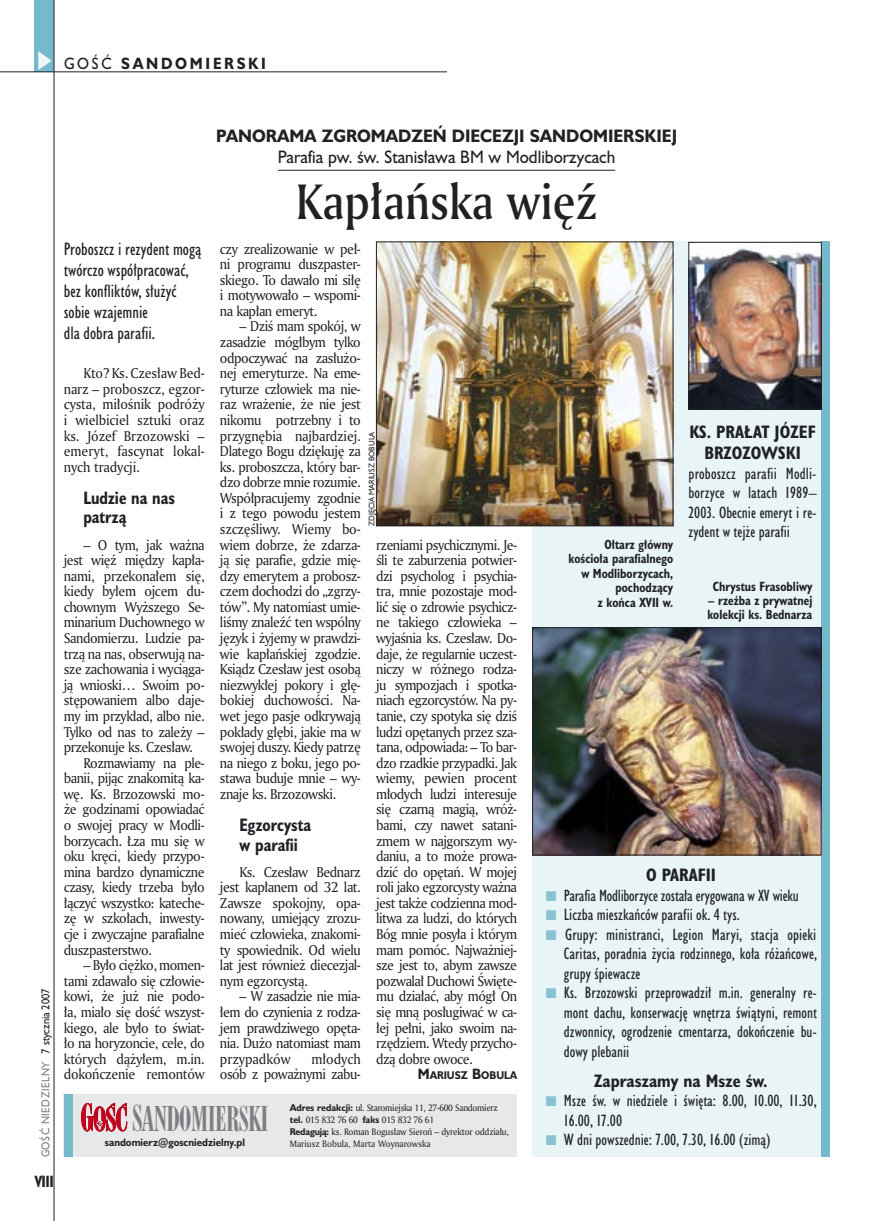
<style>
.page{position:relative;width:872px;height:1221px;background:#fff}
.page>*{position:absolute;margin:0;border:0;box-sizing:border-box;transform-origin:0 0}
._05a_tytyl_AmMd_32_pt{font:48px "Amerigo Md PL";color:#212125;scale:.9 1}
._05a_tytyl_AmMd_48_pt{font:33px "Modern 735 PL";letter-spacing:-.015em;color:#7f7f83;scale:.9 1}
._06-4_lead_lokal_HuCn_11_pt{font:16.5px/21px "Humanst 521 Cn PL";color:#212125}
._04-3_nadtytul_lokal{font:700 16.5px/21px "Humanst 521 PL";color:#212125;text-align:center;scale:.94 1}
._04_srodtytul_HuCB_11_pt{font:700 16.5px/19.5px "Humanst 521 Cn PL";color:#212125;scale:.94 1}
._04-2_tytul_ramki{font:700 16.5px/21px "Humanst 521 Cn PL";color:#212125;text-align:center}
._03-2_body_do_ramki{font:700 16.5px "Humanst 521 Cn PL";color:#212125}
._03-2_body_do_ramki-2{font:15px/19.5px "Humanst 521 Cn PL";color:#212125;text-align:justify}
._15a_temat_lewo{font:700 15px "Humanst 521 PL";letter-spacing:.2em;color:#212125;scale:.9 1}
._16_pagina_lewa{font:700 15px "Humanst 521 Cn PL";color:#212125;scale:.94 1}
._01_body_tekst{font:13.8px/15.6px "Amerigo PL";letter-spacing:-.035em;color:#212125;text-align:justify;scale:.94 1}
._09_podpis_zdjecia_HuCnB{font:700 12.3px/14.4px "Humanst 521 Cn PL";color:#212125;scale:.94 1}
._18a_data_lewa_GOSC{font:10.5px "Humanst 521 PL";letter-spacing:.05em;color:#7f7f83;scale:.9 1}
._18_data_lewa{font:10.5px "Humanst 521 PL";color:#212125;scale:.9 1}
._12a_autor_na_koncu_HuBd{font:700 10.35px "Humanst 521 PL";color:#212125;scale:.9 1}
._20a_stopka_adres{font:700 9.9px "Humanst 521 PL";color:#212125;scale:.94 1}
._20b_stopka_dzial{font:9px "Amerigo PL";letter-spacing:-.02em;color:#212125;scale:.94 1}
._20b_stopka_dzial-2{font:9px "Amerigo PL";color:#212125;scale:.94 1}
._09a_autor_zdjecia_Hu_5_pt{font:7.5px "Humanst 521 PL";color:#212125;scale:.94 1}
.s1{font-weight:400}
.s2{font-size:13.8px}
.s3{font-size:34.5px}
.s4{font-family:"Humanst 521 PL";font-weight:700}
</style>
<div class="page">
<div style="left:35px;top:0;width:19px;height:72px;background:#75baca"></div>
<svg style="left:38px;top:51px;width:14px;height:19px"></svg>
<hr style="left:54px;top:0;width:1px;height:1220px;background:#212125">
<hr style="left:0;top:72px;width:447px;height:1px;background:#212125">
<hr style="left:278px;top:170px;width:337px;height:1px;background:#212125">
<div style="left:532px;top:241px;width:297px;height:915px;background:#e9f4f6"></div>
<div style="left:821px;top:242px;width:8px;height:914px;background:#75baca"></div>
<img style="left:690px;top:244px;width:129px;height:163px">
<div style="left:688px;top:242px;width:133px;height:167px;border:1px solid #212125"></div>
<div style="left:64px;top:1094px;width:453px;height:62px;background:#e7e8e9"></div>
<div style="left:64px;top:1094px;width:8px;height:62px;background:#75baca"></div>
<svg style="left:81px;top:1103px;width:46px;height:28px"></svg>
<img style="left:378px;top:243px;width:293px;height:281px">
<div style="left:376px;top:241px;width:297px;height:285px;border:1px solid #212125"></div>
<img style="left:534px;top:629px;width:285px;height:224px">
<div style="left:532px;top:627px;width:289px;height:228px;border:1px solid #212125"></div>
<p class="_15a_temat_lewo" style="left:64px;top:53px;width:226px"><span class="s1">GOŚĆ</span> SANDOMIERSKI</p>
<p class="_18_data_lewa" style="left:38px;top:1053px;width:74px;rotate:-90deg">7 stycznia 2007</p>
<p class="_18a_data_lewa_GOSC" style="left:38px;top:1157px;width:108px;rotate:-90deg">GOŚĆ NIEDZIELNY</p>
<p class="_16_pagina_lewa" style="left:35px;top:1170px;width:22px">VIII</p>
<p class="_04-3_nadtytul_lokal" style="left:216px;top:125px;width:492px">PANORAMA ZGROMADZEŃ DIECEZJI SANDOMIERSKIEJ<br><span class="s1">Parafia pw. św. Stanisława BM w Modliborzycach</span></p>
<p class="_05a_tytyl_AmMd_32_pt" style="left:296px;top:170px;width:336px">Kapłańska więź</p>
<p class="_06-4_lead_lokal_HuCn_11_pt" style="left:64px;top:238px;width:139px">Proboszcz i rezydent mogą twórczo współpracować, bez konfliktów, służyć sobie wzajemnie<br>dla dobra parafii.</p>
<p class="_01_body_tekst" style="left:64px;top:365px;width:151px;text-indent:20px">Kto? Ks. Czesław Bed&shy;narz – proboszcz, egzor&shy;cysta, miłośnik podróży i wielbiciel sztuki oraz ks. Józef Brzozowski – emeryt, fascynat lokal&shy;nych tradycji.</p>
<p class="_04_srodtytul_HuCB_11_pt" style="left:83px;top:487px;width:99px">Ludzie na nas patrzą</p>
<p class="_01_body_tekst" style="left:64px;top:536px;width:151px;text-indent:20px">– O tym, jak ważna jest więź między kapła&shy;nami, przekonałem się, kiedy byłem ojcem du&shy;chownym Wyższego Se&shy;minarium Duchownego w Sandomierzu. Ludzie pa&shy;trzą na nas, obserwują na&shy;sze zachowania i wyciąga&shy;ją wnioski… Swoim po&shy;stępowaniem albo daje&shy;my im przykład, albo nie.<br>Tylko od nas to zależy – przekonuje ks. Czesław.</p>
<p class="_01_body_tekst" style="left:64px;top:754px;width:151px;text-indent:20px">Rozmawiamy na ple&shy;banii, pijąc znakomitą ka&shy;wę. Ks. Brzozowski mo&shy;że godzinami opowiadać o swojej pracy w Modli&shy;borzycach. Łza mu się w oku kręci, kiedy przypo&shy;mina bardzo dynamiczne czasy, kiedy trzeba było łączyć wszystko: kateche&shy;zę w szkołach, inwesty&shy;cje i zwyczajne parafialne duszpasterstwo.</p>
<p class="_01_body_tekst" style="left:64px;top:957px;width:151px;text-indent:20px">– Było ciężko, momen&shy;tami zdawało się człowie&shy;kowi, że już nie podo&shy;ła, miało się dość wszyst&shy;kiego, ale było to świat&shy;ło na horyzoncie, cele, do których dążyłem, m.in. dokończenie remontów</p>
<p class="_01_body_tekst" style="left:220px;top:240px;width:151px">czy zrealizowanie w peł&shy;ni programu duszpaster&shy;skiego. To dawało mi siłę i motywowało – wspomi&shy;na kapłan emeryt.</p>
<p class="_01_body_tekst" style="left:220px;top:318px;width:151px;text-indent:20px">– Dziś mam spokój, w zasadzie mógłbym tylko odpoczywać na zasłużo&shy;nej emeryturze. Na eme&shy;ryturze człowiek ma nie&shy;raz wrażenie, że nie jest nikomu potrzebny i to przygnębia najbardziej.<br>Dlatego Bogu dziękuję za ks. proboszcza, który bar&shy;dzo dobrze mnie rozumie.<br>Współpracujemy zgodnie i z tego powodu jestem szczęśliwy. Wiemy bo&shy;wiem dobrze, że zdarza&shy;ją się parafie, gdzie mię&shy;dzy emerytem a probosz&shy;czem dochodzi do „zgrzy&shy;tów”. My natomiast umie&shy;liśmy znaleźć ten wspólny język i żyjemy w prawdzi&shy;wie kapłańskiej zgodzie.<br>Ksiądz Czesław jest osobą niezwykłej pokory i głę&shy;bokiej duchowości. Na&shy;wet jego pasje odkrywają pokłady głębi, jakie ma w swojej duszy. Kiedy patrzę na niego z boku, jego po&shy;stawa buduje mnie – wy&shy;znaje ks. Brzozowski.</p>
<p class="_04_srodtytul_HuCB_11_pt" style="left:239px;top:814px;width:78px">Egzorcysta w parafii</p>
<p class="_01_body_tekst" style="left:220px;top:863px;width:151px;text-indent:20px">Ks. Czesław Bednarz jest kapłanem od 32 lat.<br>Zawsze spokojny, opa&shy;nowany, umiejący zrozu&shy;mieć człowieka, znakomi&shy;ty spowiednik. Od wielu lat jest również diecezjal&shy;nym egzorcystą.</p>
<p class="_01_body_tekst" style="left:220px;top:988px;width:151px;text-indent:20px">– W zasadzie nie mia&shy;łem do czynienia z rodza&shy;jem prawdziwego opęta&shy;nia. Dużo natomiast mam przypadków</p>
<p class="_09a_autor_zdjecia_Hu_5_pt" style="left:367px;top:526px;width:102px;rotate:-90deg">ZDJĘCIA MARIUSZ BOBULA</p>
<p class="_01_body_tekst" style="left:376px;top:536px;width:151px">rzeniami psychicznymi. Je&shy;śli te zaburzenia potwier&shy;dzi psycholog i psychia&shy;tra, mnie pozostaje mod&shy;lić się o zdrowie psychicz&shy;ne takiego człowieka – wyjaśnia ks. Czesław. Do&shy;daje, że regularnie uczest&shy;niczy w różnego rodza&shy;ju sympozjach i spotka&shy;niach egzorcystów. Na py&shy;tanie, czy spotyka się dziś ludzi opętanych przez sza&shy;tana, odpowiada: – To bar&shy;dzo rzadkie przypadki. Jak wiemy, pewien procent młodych ludzi interesuje się czarną magią, wróż&shy;bami, czy nawet satani&shy;zmem w najgorszym wy&shy;daniu, a to może prowa&shy;dzić do opętań. W mojej roli jako egzorcysty ważna jest także codzienna mod&shy;litwa za ludzi, do których Bóg mnie posyła i którym mam pomóc. Najważniej&shy;sze jest to, abym zawsze pozwalał Duchowi Święte&shy;mu działać, aby mógł On się mną posługiwać w ca&shy;łej pełni, jako swoim na&shy;rzędziem. Wtedy przycho&shy;dzą dobre owoce.</p>
<p class="_12a_autor_na_koncu_HuBd" style="left:418px;top:1068px;width:112px"><span class="s2">M</span>ARIUSZ <span class="s2">B</span>OBULA</p>
<p class="_01_body_tekst" style="left:220px;top:1050px;width:151px;text-align:right">młodych<br>osób z poważnymi zabu-</p>
<p class="_05a_tytyl_AmMd_48_pt" style="left:132px;top:1098px;width:153px"><span class="s3">S</span>ANDOMIERSKI</p>
<p class="_20a_stopka_adres" style="left:105px;top:1135px;width:151px">sandomierz@goscniedzielny.pl</p>
<p class="_20b_stopka_dzial" style="left:290px;top:1101px;width:223px"><span class="s4">Adres redakcji:</span> ul. Staromiejska 11, 27-600 Sandomierz</p>
<p class="_20b_stopka_dzial" style="left:290px;top:1113px;width:155px"><span class="s4">tel.</span> 015 832 76 60 <span class="s4">faks</span> 015 832 76 61</p>
<p class="_20b_stopka_dzial" style="left:290px;top:1125px;width:235px"><span class="s4">Redagują:</span> ks. Roman Bogusław Sieroń – dyrektor oddziału,</p>
<p class="_20b_stopka_dzial-2" style="left:290px;top:1137px;width:152px">Mariusz Bobula, Marta Woynarowska</p>
<p class="_09_podpis_zdjecia_HuCnB" style="left:568px;top:537px;width:113px;text-align:right">Ołtarz główny kościoła parafialnego w Modliborzycach, pochodzący<br>z końca XVII w.</p>
<p class="_04-2_tytul_ramki" style="left:689px;top:421px;width:128px">KS. PRAŁAT JÓZEF<br>BRZOZOWSKI</p>
<p class="_03-2_body_do_ramki-2" style="left:688px;top:463px;width:130px">proboszcz parafii Modli&shy;borzyce w latach 1989– 2003. Obecnie emeryt i re&shy;zydent w tejże parafii</p>
<p class="_09_podpis_zdjecia_HuCnB" style="left:713px;top:578px;width:107px">Chrystus Frasobliwy</p>
<p class="_09_podpis_zdjecia_HuCnB" style="left:707px;top:593px;width:113px">– rzeźba z prywatnej kolekcji ks. Bednarza</p>
<p class="_04-2_tytul_ramki" style="left:646px;top:864px;width:72px">O PARAFII</p>
<p class="_03-2_body_do_ramki-2" style="left:564px;top:885px;width:236px">Parafia Modliborzyce została erygowana w XV wieku</p>
<p class="_03-2_body_do_ramki-2" style="left:564px;top:904px;width:177px">Liczba mieszkańców parafii ok. 4 tys.</p>
<p class="_03-2_body_do_ramki-2" style="left:564px;top:924px;width:255px">Grupy: ministranci, Legion Maryi, stacja opieki Caritas, poradnia życia rodzinnego, koła różańcowe, grupy śpiewacze</p>
<p class="_03-2_body_do_ramki-2" style="left:564px;top:982px;width:255px">Ks. Brzozowski przeprowadził m.in. generalny re&shy;mont dachu, konserwację wnętrza świątyni, remont dzwonnicy, ogrodzenie cmentarza, dokończenie bu&shy;dowy plebanii</p>
<p class="_03-2_body_do_ramki" style="left:594px;top:1069px;width:175px">Zapraszamy na Msze św.</p>
<p class="_03-2_body_do_ramki-2" style="left:564px;top:1090px;width:254px">Msze św. w niedziele i święta: 8.00, 10.00, 11.30,<br>16.00, 17.00</p>
<p class="_03-2_body_do_ramki-2" style="left:564px;top:1129px;width:208px">W dni powszednie: 7.00, 7.30, 16.00 (zimą)</p>
</div>
